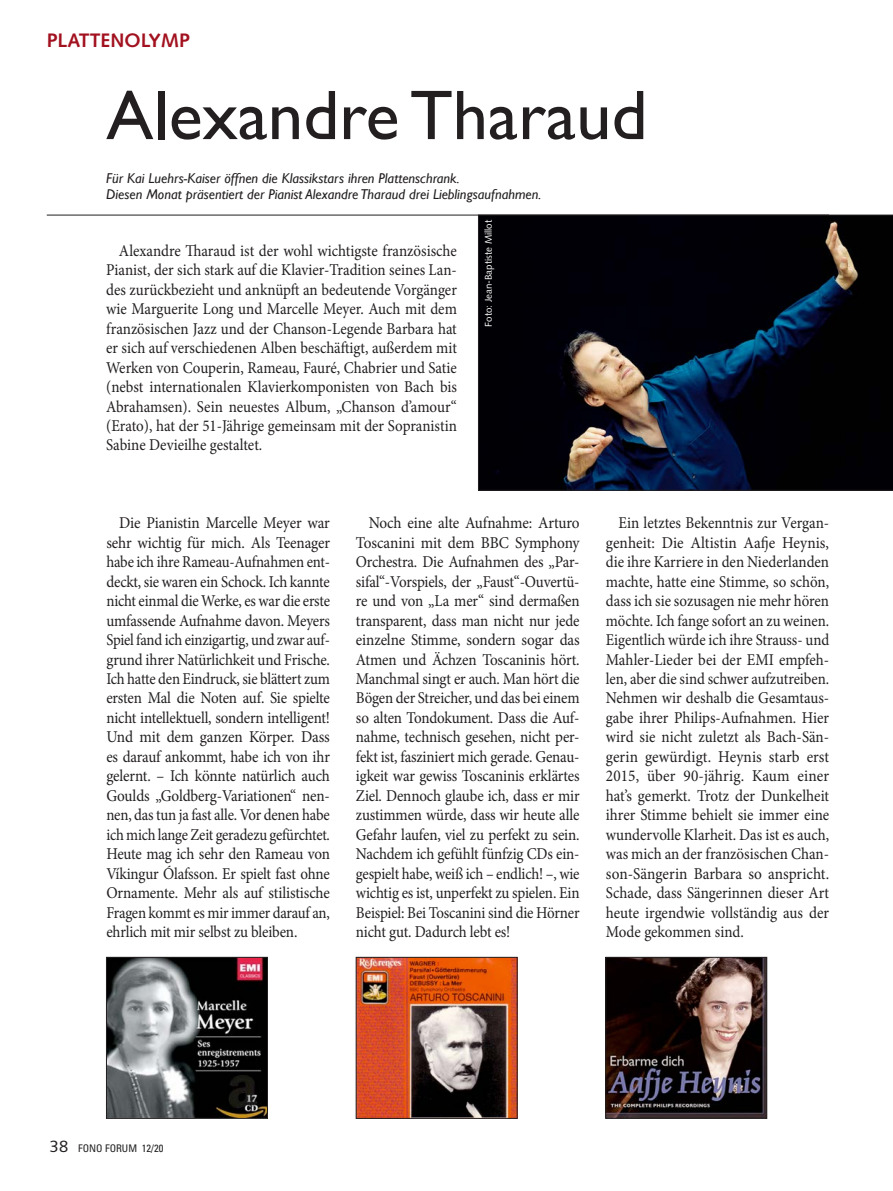
<style>
.page{position:relative;width:893px;height:1191px;background:#fff}
.page>*{position:absolute;margin:0;border:0;box-sizing:border-box;transform-origin:0 0}
.t1{font:70.5px "Gill Sans";color:#231f20}
.t2{font:700 19.5px "Syntax";color:#a2111f}
.t3{font:16.5px/19.5px "Minion Pro";letter-spacing:-.01em;color:#231f20;text-align:justify;scale:.92 1}
.t4{font:16.5px/19.5px "Minion Pro";letter-spacing:-.01em;color:#231f20;text-align:justify;scale:.91 1}
.t5{font:italic 14.25px/16.5px "Gill Sans";color:#231f20}
.t6{font:condensed 10.5px "Univers LT Std";color:#231f20}
.t7{font:9.75px "Syntax";color:#fff}
.s1{font-family:"Syntax";font-stretch:normal;font-size:16.5px}
</style>
<div class="page">
<hr style="left:47px;top:215px;width:782px;height:1px;background:#231f20">
<img style="left:108px;top:959px;width:158px;height:157px">
<div style="left:106px;top:957px;width:162px;height:161px;border:1px solid #231f20"></div>
<img style="left:607px;top:959px;width:158px;height:157px">
<div style="left:605px;top:957px;width:162px;height:161px;border:1px solid #231f20"></div>
<img style="left:358px;top:959px;width:157px;height:157px">
<div style="left:356px;top:957px;width:161px;height:161px;border:1px solid #231f20"></div>
<svg style="left:478px;top:215px;width:415px;height:275px;background:#0d1018"></svg>
<p class="t2" style="left:47px;top:29px;width:145px">PLATTENOLYMP</p>
<h1 class="t1" style="left:106px;top:74px;width:542px">Alexandre Tharaud</h1>
<p class="t5" style="left:106px;top:170px;width:437px">Für Kai Luehrs-Kaiser öffnen die Klassikstars ihren Plattenschrank.<br>Diesen Monat präsentiert der Pianist Alexandre Tharaud drei Lieblingsaufnahmen.</p>
<p class="t4" style="left:106px;top:241px;width:387px;text-indent:13px">Alexandre Tharaud ist der wohl wichtigste französische Pianist, der sich stark auf die Klavier-Tradition seines Lan&shy;des zurückbezieht und anknüpft an bedeutende Vorgänger wie Marguerite Long und Marcelle Meyer. Auch mit dem französischen Jazz und der Chanson-Legende Barbara hat er sich auf verschiedenen Alben beschäftigt, außerdem mit Werken von Couperin, Rameau, Fauré, Chabrier und Satie (nebst internationalen Klavierkomponisten von Bach bis Abrahamsen). Sein neuestes Album, „Chanson d’amour“ (Erato), hat der 51-Jährige gemeinsam mit der Sopranistin Sabine Devieilhe gestaltet.</p>
<p class="t7" style="left:483px;top:327px;width:108px;rotate:-90deg">Foto: Jean-Baptiste Millot</p>
<p class="t3" style="left:106px;top:513px;width:245px;text-indent:13px">Die Pianistin Marcelle Meyer war sehr wichtig für mich. Als Teenager habe ich ihre Rameau-Aufnahmen ent&shy;deckt, sie waren ein Schock. Ich kannte nicht einmal die Werke, es war die erste umfassende Aufnahme davon. Meyers Spiel fand ich einzigartig, und zwar auf&shy;grund ihrer Natürlichkeit und Frische.<br>Ich hatte den Eindruck, sie blättert zum ersten Mal die Noten auf. Sie spielte nicht intellektuell, sondern intelligent!<br>Und mit dem ganzen Körper. Dass es darauf ankommt, habe ich von ihr gelernt. – Ich könnte natürlich auch Goulds „Goldberg-Variationen“ nen&shy;nen, das tun ja fast alle. Vor denen habe ich mich lange Zeit geradezu gefürchtet.<br>Heute mag ich sehr den Rameau von Víkingur Ólafsson. Er spielt fast ohne Ornamente. Mehr als auf stilistische Fragen kommt es mir immer darauf an, ehrlich mit mir selbst zu bleiben.</p>
<p class="t3" style="left:356px;top:513px;width:245px;text-indent:13px">Noch eine alte Aufnahme: Arturo Toscanini mit dem BBC Symphony Orchestra. Die Aufnahmen des „Par&shy;sifal“-Vorspiels, der „Faust“-Ouvertü&shy;re und von „La mer“ sind dermaßen transparent, dass man nicht nur jede einzelne Stimme, sondern sogar das Atmen und Ächzen Toscaninis hört.<br>Manchmal singt er auch. Man hört die Bögen der Streicher, und das bei einem so alten Tondokument. Dass die Auf&shy;nahme, technisch gesehen, nicht per&shy;fekt ist, fasziniert mich gerade. Genau&shy;igkeit war gewiss Toscaninis erklärtes Ziel. Dennoch glaube ich, dass er mir zustimmen würde, dass wir heute alle Gefahr laufen, viel zu perfekt zu sein.<br>Nachdem ich gefühlt fünfzig CDs ein&shy;gespielt habe, weiß ich – endlich! –, wie wichtig es ist, unperfekt zu spielen. Ein Beispiel: Bei Toscanini sind die Hörner nicht gut. Dadurch lebt es!</p>
<p class="t4" style="left:606px;top:513px;width:247px;text-indent:13px">Ein letztes Bekenntnis zur Vergan&shy;genheit: Die Altistin Aafje Heynis, die ihre Karriere in den Niederlanden machte, hatte eine Stimme, so schön, dass ich sie sozusagen nie mehr hören möchte. Ich fange sofort an zu weinen.<br>Eigentlich würde ich ihre Strauss- und Mahler-Lieder bei der EMI empfeh&shy;len, aber die sind schwer aufzutreiben.<br>Nehmen wir deshalb die Gesamtaus&shy;gabe ihrer Philips-Aufnahmen. Hier wird sie nicht zuletzt als Bach-Sän&shy;gerin gewürdigt. Heynis starb erst 2015, über 90-jährig. Kaum einer hat’s gemerkt. Trotz der Dunkelheit ihrer Stimme behielt sie immer eine wundervolle Klarheit. Das ist es auch, was mich an der französischen Chan&shy;son-Sängerin Barbara so anspricht.<br>Schade, dass Sängerinnen dieser Art heute irgendwie vollständig aus der Mode gekommen sind.</p>
<p class="t6" style="left:50px;top:1142px;width:115px"><span class="s1">38</span> FONO FORUM 12/20</p>
</div>
